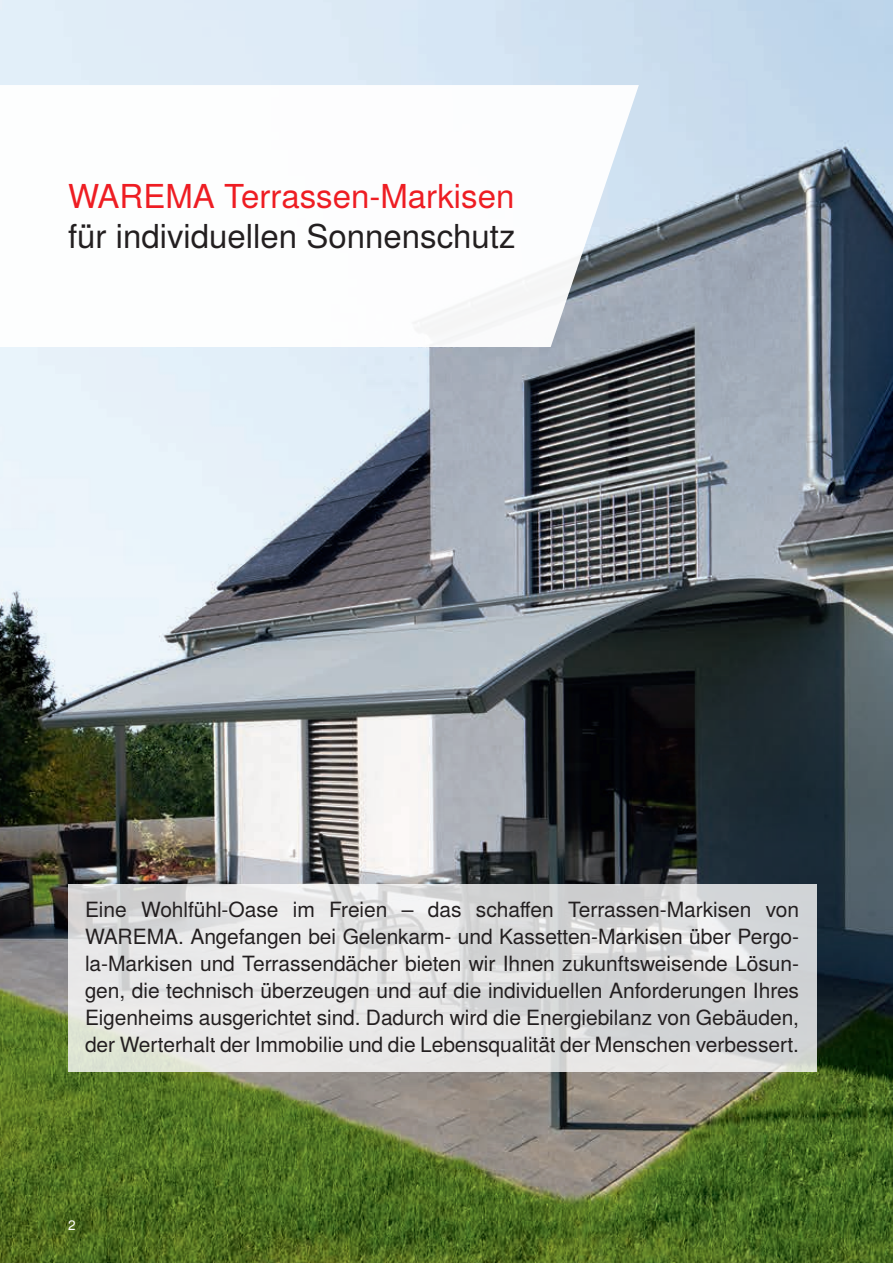
<style>
.page{position:relative;width:893px;height:1263px;background:#fff}
.page>*{position:absolute;margin:0;border:0;box-sizing:border-box;transform-origin:0 0}
.t1{font:33px "Nimbus San LOT";color:#231f20}
.t2{font:33px "Nimbus San LOT";color:#ee1d23}
.t3{font:21px/27px "Nimbus San LOT";letter-spacing:-.005em;color:#231f20;text-align:justify}
.t4{font:13.5px "Nimbus San LOT";color:#fff}
</style>
<div class="page">
<img style="left:0;top:0;width:893px;height:1263px">
<svg style="left:68px;top:884px;width:748px;height:187px;background:#dfdfdf"></svg>
<svg style="left:0;top:85px;width:639px;height:262px"></svg>
<h1 class="t2" style="left:68px;top:177px;width:448px">WAREMA Terrassen-Markisen</h1>
<h1 class="t1" style="left:68px;top:216px;width:449px">für individuellen Sonnenschutz</h1>
<p class="t3" style="left:85px;top:896px;width:716px">Eine Wohlfühl-Oase im Freien – das schaffen Terrassen-Markisen von WAREMA. Angefangen bei Gelenkarm- und Kassetten-Markisen über Pergo&shy;la-Markisen und Terrassendächer bieten wir Ihnen zukunftsweisende Lösun&shy;gen, die technisch überzeugen und auf die individuellen Anforderungen Ihres Eigenheims ausgerichtet sind. Dadurch wird die Energiebilanz von Gebäuden, der Werterhalt der Immobilie und die Lebensqualität der Menschen verbessert.</p>
<p class="t4" style="left:68px;top:1217px;width:9px">2</p>
</div>
